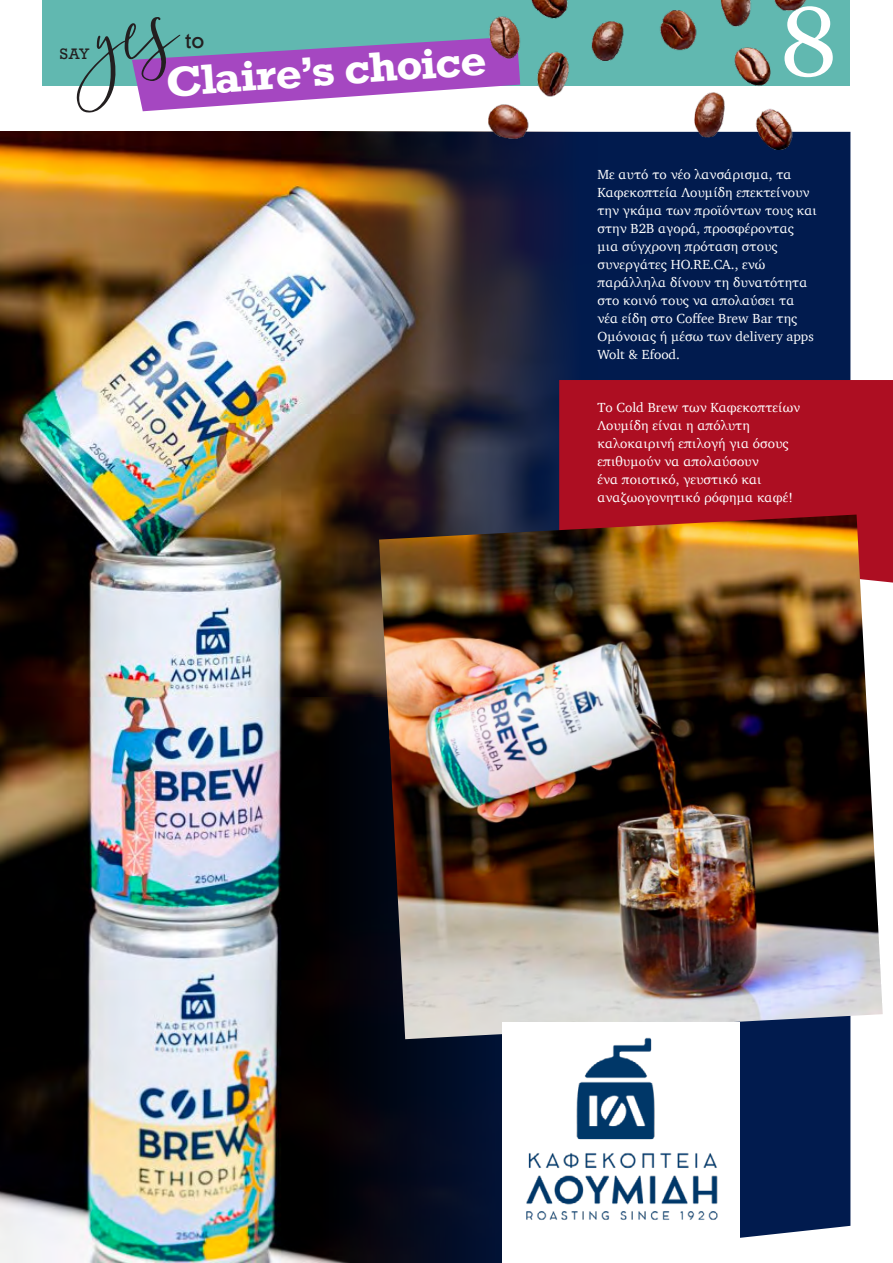
<style>
.page{position:relative;width:893px;height:1263px;background:#fff}
.page>*{position:absolute;margin:0;border:0;box-sizing:border-box;transform-origin:0 0}
.t1{font:97.5px "Georgia";color:#fff}
.t2{font:700 39.45px "Rockwell";color:#fff;scale:1.08 1}
.t3{font:21px "Rockwell";color:#231f20}
.t4{font:14.25px "Rockwell";color:#231f20}
.t5{font:13.5px/18px "Charter";color:#fff}
</style>
<div class="page">
<div style="left:597px;top:132px;width:253px;height:1106px;background:#011b4e"></div>
<div style="left:43px;top:0;width:807px;height:85px;background:#61b8b0"></div>
<svg style="left:77px;top:17px;width:412px;height:96px"></svg>
<img style="left:0;top:132px;width:597px;height:1131px">
<div style="left:559px;top:380px;width:334px;height:203px;background:#ad0e22"></div>
<img style="left:379px;top:514px;width:504px;height:525px">
<img style="left:503px;top:1023px;width:237px;height:240px">
<img style="left:489px;top:0;width:319px;height:149px">
<h3 class="t3" style="left:185px;top:28px;width:21px">to</h3>
<p class="t4" style="left:60px;top:45px;width:32px">SAY</p>
<h2 class="t2" style="left:164px;top:57px;width:299px;rotate:-4deg">Claire’s choice</h2>
<h1 class="t1" style="left:780px;top:-29px;width:60px">8</h1>
<p class="t5" style="left:597px;top:165px;width:221px">Με αυτό το νέο λανσάρισμα, τα<br>Καφεκοπτεία Λουμίδη επεκτείνουν την γκάμα των προϊόντων τους και στην B2B αγορά, προσφέροντας μια σύγχρονη πρόταση στους συνεργάτες HO.RE.CA., ενώ παράλληλα δίνουν τη δυνατότητα στο κοινό τους να απολαύσει τα νέα είδη στο Coffee Brew Bar της<br>Ομόνοιας ή μέσω των delivery apps<br>Wolt &amp; Efood.</p>
<p class="t5" style="left:597px;top:398px;width:204px">Το Cold Brew των Καφεκοπτείων<br>Λουμίδη είναι η απόλυτη καλοκαιρινή επιλογή για όσους επιθυμούν να απολαύσουν<br>ένα ποιοτικό, γευστικό και αναζωογονητικό ρόφημα καφέ!</p>
</div>
